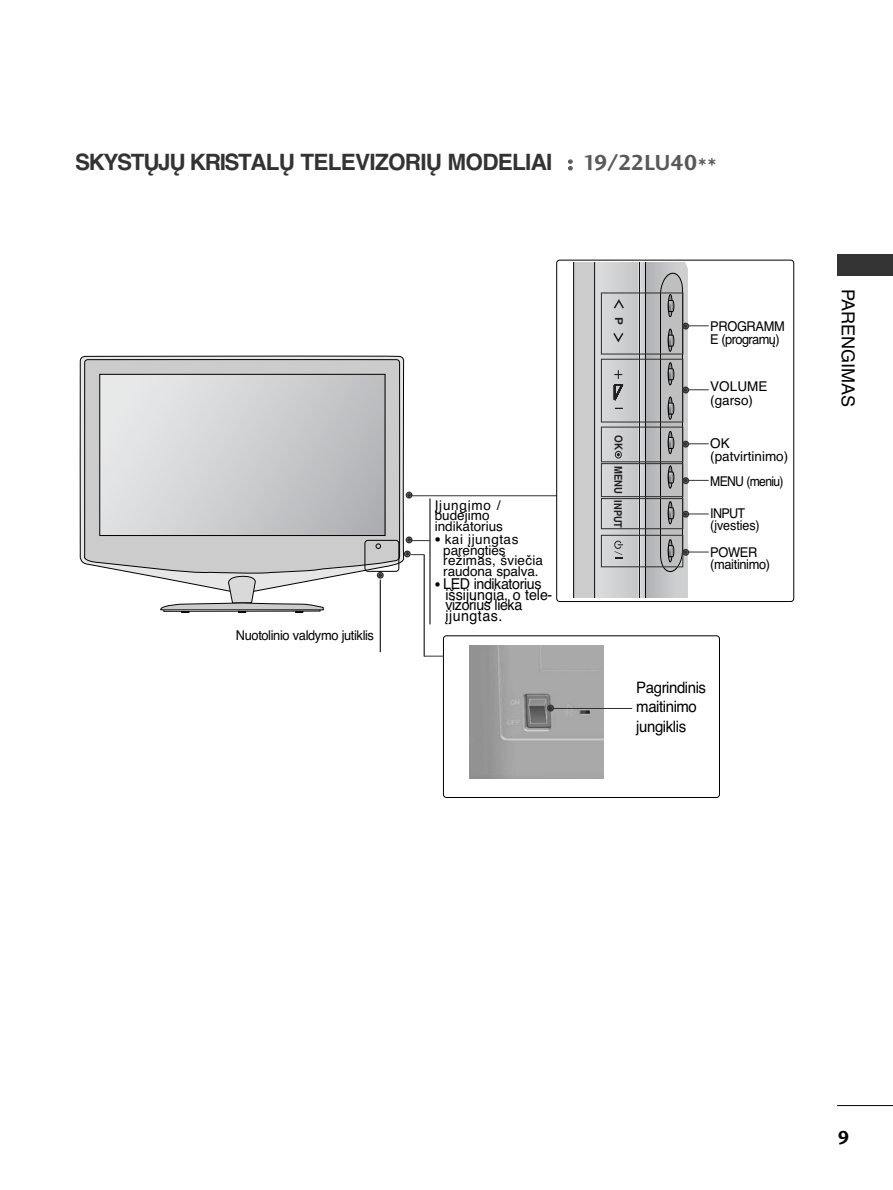
<style>
.page{position:relative;width:893px;height:1190px;background:#fff}
.page>*{position:absolute;margin:0;border:0;box-sizing:border-box;transform-origin:0 0}
.t1{font:700 22.5px "Helvetica CE";letter-spacing:-.035em;color:#333}
.t2{font:19.5px "Charlotte Sans Bold Plain";color:#000}
.t3{font:18px "Helvetica CE";color:#000}
.t4{font:15.75px/19.5px "Helvetica CE";letter-spacing:-.03em;color:#000;scale:.95 1}
.t5{font:15px "Helvetica CE";letter-spacing:-.025em;color:#000;scale:.95 1}
.t6{font:15px "Helvetica CE";color:#000;scale:.95 1}
.t7{font:15px "Helvetica CE";letter-spacing:.035em;color:#000;scale:.95 1}
.t8{font:13.5px/13.5px "Helvetica CE";letter-spacing:-.005em;color:#000}
.t9{font:13.5px/10.5px "Helvetica CE";letter-spacing:.015em;color:#000}
.t10{font:13.5px/12px "Helvetica CE";letter-spacing:-.03em;color:#000;scale:.95 1}
.t11{font:13.5px/13.5px "Helvetica CE";letter-spacing:-.04em;color:#000;scale:.95 1}
.t12{font:13.5px/12px "Helvetica CE";letter-spacing:-.005em;color:#000;scale:.93 1}
.t13{font:13.5px "Helvetica CE";letter-spacing:-.055em;color:#000;scale:.9 1}
.t14{font:700 10.65px "Helvetica";color:#231f20;scale:.87 1}
.t15{font:700 10.65px "Helvetica";color:#231f20;scale:.89 1}
.t16{font:700 10.65px "Helvetica";color:#231f20;scale:.93 1}
.t17{font:700 10.65px "Helvetica";color:#231f20;scale:1.1 1}
.s1{font-family:"Charlotte Sans Bold Plain";font-weight:400;color:#58595b}
.s2{font-family:"Charlotte Sans Book Plain"}
.s3{font-family:"Charlotte Sans Book Plain";font-size:13.5px}
</style>
<div class="page">
<div style="left:443px;top:635px;width:276px;height:162px;border:1px solid #000;border-radius:3px"></div>
<hr style="left:837px;top:1105px;width:55px;height:1px;background:#000">
<div style="left:837px;top:254px;width:55px;height:21px;background:#333"></div>
<svg style="left:80px;top:355px;width:324px;height:237px"></svg>
<svg style="left:82px;top:359px;width:318px;height:215px;fill:#ccc"></svg>
<div style="left:100px;top:374px;width:285px;height:161px;background:linear-gradient(to right,#e8e9ea,#b4b7b9)"></div>
<div style="left:99px;top:374px;width:286px;height:162px;border:1px solid #000"></div>
<svg style="left:376px;top:543px;width:5px;height:6px"></svg>
<svg style="left:160px;top:575px;width:164px;height:38px"></svg>
<hr style="left:380px;top:579px;width:1px;height:73px;background:#000">
<div style="left:377px;top:572px;width:7px;height:6px;border:2px solid #333;border-radius:50%"></div>
<div style="left:364px;top:540px;width:35px;height:31px;border:1px solid #000;border-radius:3px"></div>
<hr style="left:411px;top:495px;width:174px;height:1px;background:#333">
<div style="left:405px;top:491px;width:7px;height:7px;border:2px solid #333;border-radius:50%"></div>
<div style="left:557px;top:260px;width:236px;height:341px;background:#fff;border-radius:3px"></div>
<div style="left:556px;top:260px;width:238px;height:342px;border:1px solid #000;border-radius:3px"></div>
<div style="left:592px;top:262px;width:47px;height:336px;background:linear-gradient(to bottom,#dadcdd,#dadbde)"></div>
<div style="left:573px;top:262px;width:21px;height:336px;background:#ccc"></div>
<hr style="left:573px;top:262px;width:1px;height:336px;background:#000">
<hr style="left:594px;top:262px;width:1px;height:336px;background:#000">
<svg style="left:600px;top:262px;width:108px;height:336px"></svg>
<div style="left:682px;top:549px;width:7px;height:7px;border:2px solid #333;border-radius:50%"></div>
<div style="left:404px;top:550px;width:7px;height:7px;border:2px solid #333;border-radius:50%"></div>
<svg style="left:408px;top:538px;width:21px;height:4px"></svg>
<div style="left:405px;top:536px;width:7px;height:7px;border:2px solid #333;border-radius:50%"></div>
<svg style="left:405px;top:552px;width:18px;height:4px"></svg>
<hr style="left:423px;top:554px;width:1px;height:102px;background:#000">
<hr style="left:429px;top:498px;width:1px;height:126px;background:#000">
<svg style="left:424px;top:656px;width:19px;height:1px"></svg>
<img style="left:470px;top:645px;width:133px;height:133px">
<hr style="left:553px;top:708px;width:79px;height:1px;background:#333">
<div style="left:547px;top:704px;width:7px;height:7px;border:2px solid #333;border-radius:50%"></div>
<h1 class="t1" style="left:75px;top:154px;width:643px">SKYSTŲJŲ KRISTALŲ TELEVIZORIŲ MODELIAI <span class="s1">: 19/22LU40**</span></h1>
<p class="t10" style="left:236px;top:630px;width:147px">Nuotolinio valdymo jutiklis</p>
<p class="t8" style="left:435px;top:501px;width:70px;line-height:10.5px">Įjungimo / budėjimo indikatorius</p>
<p class="t9" style="left:443px;top:535px;width:101px;text-indent:-9px"><span class="s2">•</span> kai įjungtas parengties režimas, šviečia raudona spalva.</p>
<p class="t5" style="left:435px;top:578px;width:114px"><span class="s3">•</span> LED indikatorius</p>
<p class="t6" style="left:445px;top:589px;width:114px">išsijungia, o tele-</p>
<p class="t5" style="left:445px;top:599px;width:82px">vizorius lieka</p>
<p class="t7" style="left:445px;top:610px;width:61px">įjungtas.</p>
<p class="t17" style="left:622px;top:317px;width:9px;rotate:90deg">P</p>
<p class="t11" style="left:710px;top:320px;width:80px">PROGRAMM<br>E (programų)</p>
<p class="t8" style="left:710px;top:381px;width:58px">VOLUME (garso)</p>
<p class="t8" style="left:710px;top:437px;width:79px">OK (patvirtinimo)</p>
<p class="t13" style="left:710px;top:476px;width:83px">MENU (meniu)</p>
<p class="t12" style="left:710px;top:508px;width:55px">INPUT (įvesties)</p>
<p class="t10" style="left:710px;top:547px;width:64px">POWER (maitinimo)</p>
<p class="t16" style="left:622px;top:435px;width:17px;rotate:90deg">OK</p>
<p class="t15" style="left:622px;top:466px;width:33px;rotate:90deg">MENU</p>
<p class="t14" style="left:621px;top:500px;width:33px;rotate:90deg">INPUT</p>
<p class="t4" style="left:636px;top:679px;width:75px">Pagrindinis maitinimo jungiklis</p>
<h3 class="t3" style="left:854px;top:289px;width:120px;rotate:90deg">PARENGIMAS</h3>
<h2 class="t2" style="left:837px;top:1129px;width:13px">9</h2>
</div>
